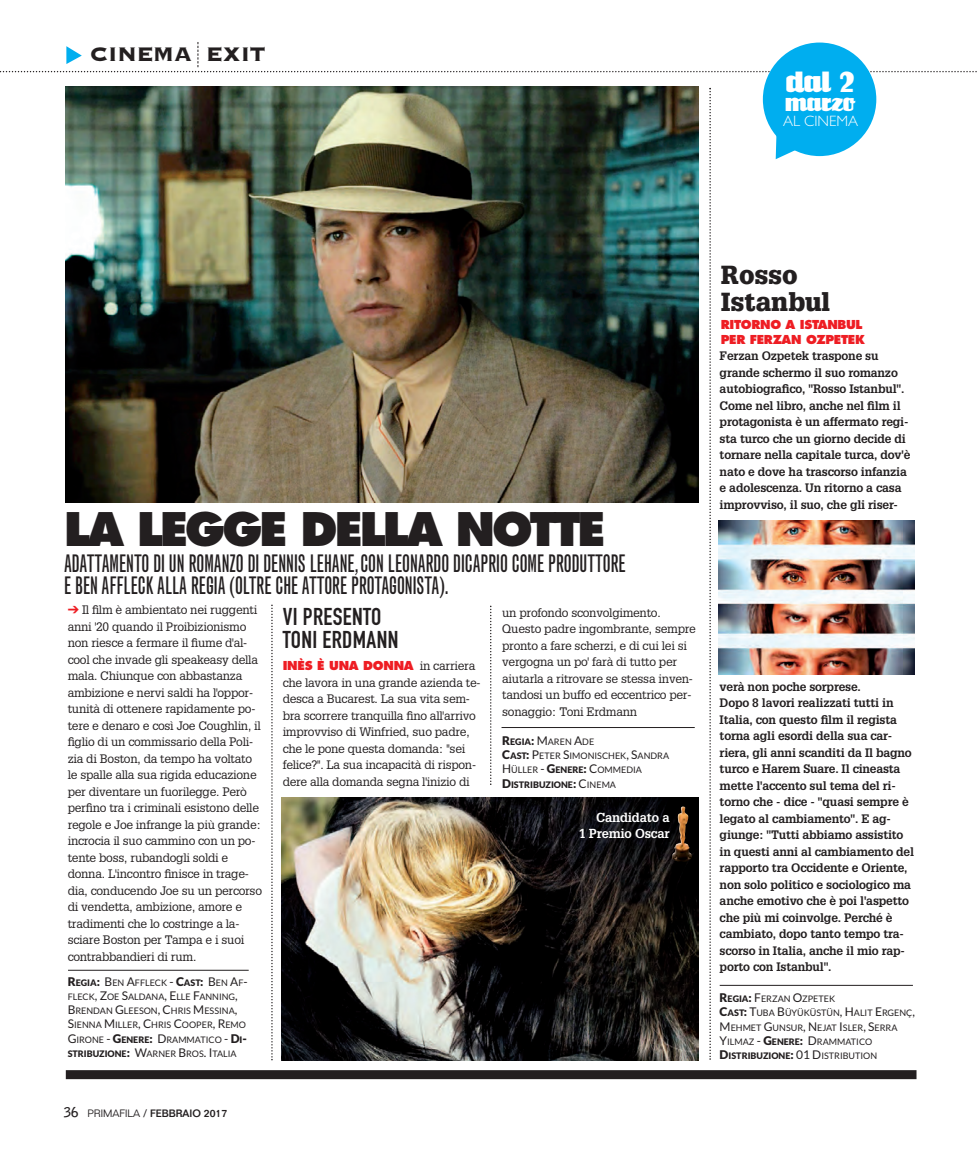
<style>
.page{position:relative;width:978px;height:1149px;background:#fff}
.page>*{position:absolute;margin:0;border:0;box-sizing:border-box;transform-origin:0 0}
.t1{font:800 45px "Futura";letter-spacing:-.065em;color:#231f20}
.t2{font:900 29.85px "Louisianne";color:#fff}
.t3{font:25.65px "Copperplate Gothic Std 33 BC";letter-spacing:-.025em;color:#231f20}
.t4{font:900 25.5px/27px "Glypha LT Std";color:#231f20}
.t5{font:900 24.3px "Louisianne";color:#fff}
.t6{font:24px/22.5px "Grotesque MT Std Extra Cond";color:#231f20;scale:.95 1}
.t7{font:24px/22.5px "DIN Engschrift Std";letter-spacing:.015em;color:#231f20}
.t8{font:300 15px "Gill Sans";color:#fff}
.t9{font:700 12.75px/15.3px "Glypha LT Std";letter-spacing:-.015em;color:#fff;text-align:right}
.t10{font:12px/16.5px "Glypha LT Std";letter-spacing:-.02em;color:#231f20}
.t11{font:700 12px/16.5px "Glypha LT Std";letter-spacing:-.015em;color:#231f20}
.t12{font:800 12px/15px "Futura";letter-spacing:-.025em;color:#ee1d23}
.t13{font:500 10.5px "Folio Std";color:#231f20}
.t14{font:9px/14.2px "Lato";color:#231f20}
.s1{color:#ee1d23}
.s2{font-weight:900;font-size:12px}
.s3{font-weight:900}
.s4{font-size:12px}
.s5{font-family:"Glypha LT Std";font-weight:400;color:#231f20}
.s6{font-family:"Bell Gothic Std";font-weight:700;font-size:13.5px}
.s7{font-weight:300}
</style>
<div class="page">
<img style="left:719px;top:520px;width:196px;height:154px">
<img style="left:65px;top:86px;width:634px;height:416px">
<svg style="left:0;top:42px;width:977px;height:30px"></svg>
<div style="left:66px;top:1069px;width:850px;height:9px;background:#231f20"></div>
<svg style="left:709px;top:88px;width:2px;height:971px"></svg>
<img style="left:282px;top:797px;width:416px;height:263px">
<svg style="left:271px;top:604px;width:2px;height:454px"></svg>
<svg style="left:490px;top:605px;width:1px;height:179px"></svg>
<hr style="left:720px;top:984px;width:193px;height:1px;background:#231f20">
<hr style="left:502px;top:727px;width:193px;height:1px;background:#231f20">
<div style="left:763px;top:43px;width:113px;height:113px;background:#00aeef;border-radius:50%"></div>
<svg style="left:776px;top:136px;width:20px;height:23px"></svg>
<hr style="left:68px;top:969px;width:181px;height:1px;background:#231f20">
<img style="left:672px;top:806px;width:20px;height:55px">
<h3 class="t3" style="left:90px;top:37px;width:177px">CINEMA EXIT</h3>
<h2 class="t2" style="left:786px;top:64px;width:70px">dal 2</h2>
<h3 class="t5" style="left:786px;top:89px;width:71px">marzo</h3>
<p class="t8" style="left:783px;top:116px;width:77px">AL CINEMA</p>
<h1 class="t1" style="left:64px;top:509px;width:543px">LA LEGGE DELLA NOTTE</h1>
<h3 class="t6" style="left:64px;top:552px;width:593px">ADATTAMENTO DI UN ROMANZO DI DENNIS LEHANE, CON LEONARDO DICAPRIO COME PRODUTTORE<br>E BEN AFFLECK ALLA REGIA (OLTRE CHE ATTORE PROTAGONISTA).</h3>
<p class="t10" style="left:68px;top:602px;width:196px"><span class="s1">➔</span> Il film è ambientato nei ruggenti anni '20 quando il Proibizionismo non riesce a fermare il fiume d'al&shy;cool che invade gli speakeasy della mala. Chiunque con abbastanza ambizione e nervi saldi ha l'oppor&shy;tunità di ottenere rapidamente po&shy;tere e denaro e così Joe Coughlin, il figlio di un commissario della Poli&shy;zia di Boston, da tempo ha voltato le spalle alla sua rigida educazione per diventare un fuorilegge. Però perfino tra i criminali esistono delle regole e Joe infrange la più grande: incrocia il suo cammino con un po&shy;tente boss, rubandogli soldi e donna. L'incontro finisce in trage&shy;dia, conducendo Joe su un percorso di vendetta, ambizione, amore e tradimenti che lo costringe a la&shy;sciare Boston per Tampa e i suoi contrabbandieri di rum.</p>
<p class="t14" style="left:68px;top:975px;width:181px"><span class="s2">R</span><span class="s3">EGIA</span><span class="s2">:</span> <span class="s4">B</span>EN <span class="s4">A</span>FFLECK <span class="s4">-</span> <span class="s2">C</span><span class="s3">AST</span><span class="s2">:</span> <span class="s4">B</span>EN <span class="s4">A</span>F<span class="s4">-</span>FLECK<span class="s4">, Z</span>OE <span class="s4">S</span>ALDANA<span class="s4">, E</span>LLE <span class="s4">F</span>ANNING<span class="s4">, B</span>RENDAN <span class="s4">G</span>LEESON<span class="s4">, C</span>HRIS <span class="s4">M</span>ESSINA<span class="s4">, S</span>IENNA <span class="s4">M</span>ILLER<span class="s4">, C</span>HRIS <span class="s4">C</span>OOPER<span class="s4">, R</span>EMO <span class="s4">G</span>IRONE <span class="s4">-</span> <span class="s2">G</span><span class="s3">ENERE</span><span class="s2">:</span> <span class="s4">D</span>RAMMATICO <span class="s4">-</span> <span class="s2">D</span><span class="s3">I</span><span class="s2">-</span><span class="s3">STRIBUZIONE</span><span class="s2">:</span> <span class="s4">W</span>ARNER <span class="s4">B</span>ROS<span class="s4">. I</span>TALIA</p>
<p class="t10" style="left:502px;top:605px;width:195px">un profondo sconvolgimento.<br>Questo padre ingombrante, sempre pronto a fare scherzi, e di cui lei si vergogna un po' farà di tutto per aiutarla a ritrovare se stessa inven&shy;tandosi un buffo ed eccentrico per&shy;sonaggio: Toni Erdmann</p>
<p class="t14" style="left:502px;top:735px;width:168px"><span class="s2">R</span><span class="s3">EGIA</span><span class="s2">:</span> <span class="s4">M</span>AREN <span class="s4">A</span>DE<br><span class="s2">C</span><span class="s3">AST</span><span class="s2">:</span> <span class="s4">P</span>ETER <span class="s4">S</span>IMONISCHEK<span class="s4">, S</span>ANDRA<br><span class="s4">H</span>ÜLLER <span class="s4">-</span> <span class="s2">G</span><span class="s3">ENERE</span><span class="s2">:</span> <span class="s4">C</span>OMMEDIA<br><span class="s2">D</span><span class="s3">ISTRIBUZIONE</span><span class="s2">:</span> <span class="s4">C</span>INEMA</p>
<p class="t9" style="left:579px;top:811px;width:93px">Candidato a<br>1 Premio Oscar</p>
<h3 class="t7" style="left:283px;top:605px;width:117px">VI PRESENTO<br>TONI ERDMANN</h3>
<p class="t12" style="left:283px;top:659px;width:194px">INÈS È UNA DONNA <span class="s5">in carriera</span></p>
<p class="t10" style="left:283px;top:675px;width:199px">che lavora in una grande azienda te&shy;desca a Bucarest. La sua vita sem&shy;bra scorrere tranquilla fino all'arrivo improvviso di Winfried, suo padre, che le pone questa domanda: "sei felice?". La sua incapacità di rispon&shy;dere alla domanda segna l'inizio di</p>
<p class="t13" style="left:64px;top:1109px;width:165px"><span class="s6">36</span> <span class="s7">PRIMAFILA</span> / FEBBRAIO 2017</p>
<h3 class="t4" style="left:721px;top:262px;width:111px">Rosso<br>Istanbul</h3>
<p class="t12" style="left:721px;top:318px;width:146px">RITORNO A ISTANBUL<br>PER FERZAN OZPETEK</p>
<p class="t11" style="left:720px;top:348px;width:192px">Ferzan Ozpetek traspone su grande schermo il suo romanzo autobiografico, "Rosso Istanbul".<br>Come nel libro, anche nel film il protagonista è un affermato regi&shy;sta turco che un giorno decide di tornare nella capitale turca, dov'è nato e dove ha trascorso infanzia e adolescenza. Un ritorno a casa improvviso, il suo, che gli riser-</p>
<p class="t11" style="left:720px;top:678px;width:196px">verà non poche sorprese.<br>Dopo 8 lavori realizzati tutti in<br>Italia, con questo film il regista torna agli esordi della sua car&shy;riera, gli anni scanditi da Il bagno turco e Harem Suare. Il cineasta mette l'accento sul tema del ri&shy;torno che - dice - "quasi sempre è legato al cambiamento". E ag&shy;giunge: "Tutti abbiamo assistito in questi anni al cambiamento del rapporto tra Occidente e Oriente, non solo politico e sociologico ma anche emotivo che è poi l'aspetto che più mi coinvolge. Perché è cambiato, dopo tanto tempo tra&shy;scorso in Italia, anche il mio rap&shy;porto con Istanbul".</p>
<p class="t14" style="left:720px;top:992px;width:197px"><span class="s2">R</span><span class="s3">EGIA</span><span class="s2">:</span> <span class="s4">F</span>ERZAN <span class="s4">O</span>ZPETEK<br><span class="s2">C</span><span class="s3">AST</span><span class="s2">:</span> <span class="s4">T</span>UBA <span class="s4">B</span>ÜYÜKÜSTÜN<span class="s4">, H</span>ALIT <span class="s4">E</span>RGENÇ<span class="s4">,<br>M</span>EHMET <span class="s4">G</span>UNSUR<span class="s4">, N</span>EJAT <span class="s4">I</span>SLER<span class="s4">, S</span>ERRA<br><span class="s4">Y</span>ILMAZ <span class="s4">-</span> <span class="s2">G</span><span class="s3">ENERE</span><span class="s2">:</span> <span class="s4">D</span>RAMMATICO<br><span class="s2">D</span><span class="s3">ISTRIBUZIONE</span><span class="s2">:</span> <span class="s4">01 D</span>ISTRIBUTION</p>
</div>
